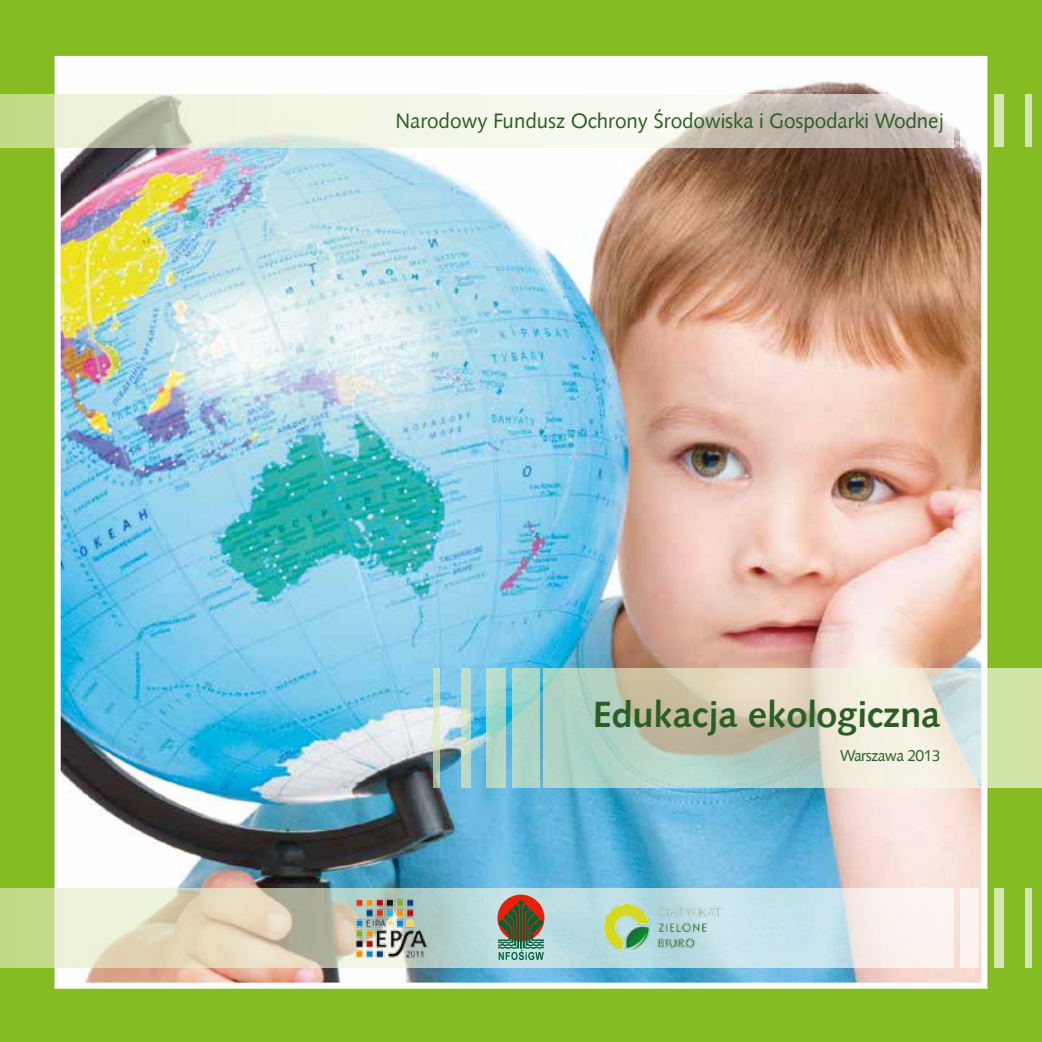
<style>
.page{position:relative;width:1042px;height:1042px;background:#85bc21}
.page>*{position:absolute;margin:0;border:0;box-sizing:border-box;transform-origin:0 0}
.t1{font:700 36.75px "Humanst 531 EU";letter-spacing:-.01em;color:#2b5e24}
.t2{font:21px "Humanst 531 EU";letter-spacing:-.01em;color:#2b5e24}
.t3{font:15.75px "Humanst 531 EU";letter-spacing:-.04em;color:#2b5e24}
</style>
<div class="page">
<img style="left:52px;top:55px;width:936px;height:934px">
<svg style="left:0;top:94px;width:953px;height:53px;background:#e0e2d0"></svg>
<div style="left:960px;top:94px;width:18px;height:53px;background:#fff"></div>
<div style="left:994px;top:94px;width:9px;height:53px;background:#d3e7b0"></div>
<div style="left:1025px;top:94px;width:6px;height:53px;background:#d3e7b0"></div>
<svg style="left:0;top:888px;width:953px;height:79px;background:#d1ddcf"></svg>
<div style="left:960px;top:888px;width:18px;height:79px;background:#fcf3ef"></div>
<div style="left:994px;top:888px;width:9px;height:79px;background:#d3e7b0"></div>
<div style="left:1025px;top:888px;width:6px;height:79px;background:#d3e7b0"></div>
<svg style="left:544px;top:668px;width:498px;height:120px;background:#cfd8c3"></svg>
<svg style="left:512px;top:668px;width:27px;height:120px;background:#a9d5c7"></svg>
<svg style="left:486px;top:668px;width:20px;height:120px;background:#acd8c8"></svg>
<svg style="left:461px;top:668px;width:10px;height:120px"></svg>
<svg style="left:433px;top:668px;width:6px;height:120px"></svg>
<svg style="left:497px;top:894px;width:47px;height:47px"></svg>
<svg style="left:498px;top:899px;width:46px;height:61px;background:#777058"></svg>
<img style="left:350px;top:894px;width:79px;height:69px">
<img style="left:605px;top:904px;width:115px;height:45px">
<p class="t2" style="left:395px;top:108px;width:550px">Narodowy Fundusz Ochrony Środowiska i Gospodarki Wodnej</p>
<h1 class="t1" style="left:593px;top:692px;width:349px">Edukacja ekologiczna</h1>
<p class="t3" style="left:840px;top:745px;width:102px">Warszawa 2013</p>
</div>
